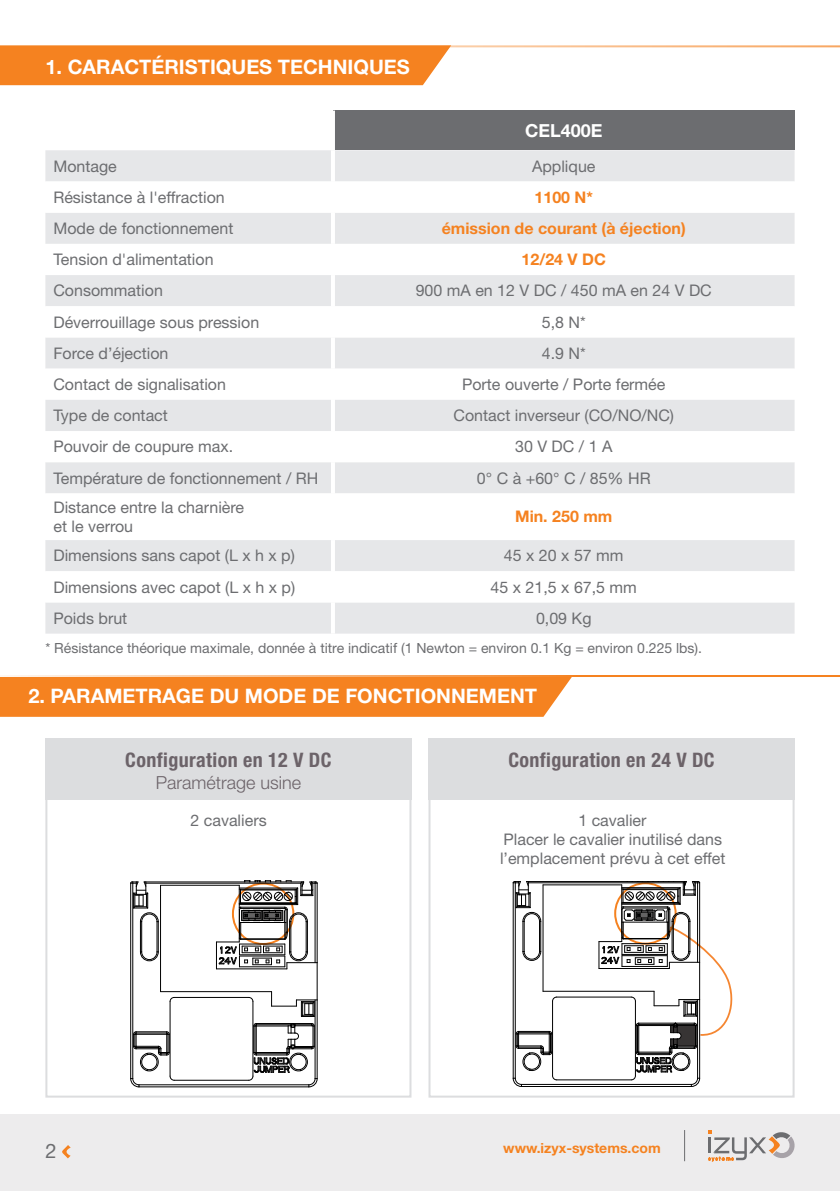
<style>
.page{position:relative;width:840px;height:1191px;background:#fff}
.page>*{position:absolute;margin:0;border:0;box-sizing:border-box;transform-origin:0 0}
.Sous-titre-fiche{font:700 20px "Helvetica Neue LT Std";color:#fff}
.t1{font:700 condensed 20px "Helvetica Neue LT Std";letter-spacing:.02em;color:#6c6369}
.t2{font:20px "Helvetica Neue LT Std";color:#6c6d70}
.t3{font:300 18px "Helvetica Neue LT Std";color:#6c6369}
.tableau_titre{font:700 18px "Helvetica Neue LT Std";color:#fff}
.tableau-tete-ligne{font:16px/19.2px "Helvetica Neue LT Std";color:#6c6d70}
.tableau_centre{font:16px "Helvetica Neue LT Std";color:#6c6d70}
.tableau_centre-2{font:700 16px "Helvetica Neue LT Std";color:#f58220}
.t4{font:14px "Helvetica Neue LT Std";color:#6c6d70}
.t5{font:700 14px "Helvetica Neue LT Std";color:#f58220}
</style>
<div class="page">
<div style="left:45px;top:796px;width:366px;height:301px;border:2px solid #dcdddf"></div>
<div style="left:0;top:1114px;width:839px;height:77px;background:#edeced"></div>
<div style="left:0;top:47px;width:451px;height:38px;background:#f58220"></div>
<svg style="left:708px;top:1130px;width:87px;height:31px"></svg>
<hr style="left:683px;top:1130px;width:1px;height:31px;background:#6c6d70">
<svg style="left:62px;top:1145px;width:9px;height:13px"></svg>
<hr style="left:0;top:45px;width:839px;height:2px;background:#f58220">
<div style="left:333px;top:111px;width:461px;height:39px;background:#6c6d70"></div>
<div style="left:45px;top:150px;width:749px;height:483px;background:#e6e7e9"></div>
<svg style="left:45px;top:181px;width:749px;height:421px"></svg>
<div style="left:45px;top:400px;width:749px;height:31px;background:#e5e6e8"></div>
<hr style="left:331px;top:111px;width:4px;height:39px;background:#fff">
<hr style="left:331px;top:150px;width:4px;height:31px;background:#fff">
<hr style="left:331px;top:181px;width:4px;height:32px;background:#fff">
<hr style="left:331px;top:213px;width:4px;height:31px;background:#fff">
<hr style="left:331px;top:244px;width:4px;height:31px;background:#fff">
<hr style="left:331px;top:275px;width:4px;height:31px;background:#fff">
<hr style="left:331px;top:306px;width:4px;height:31px;background:#fff">
<hr style="left:331px;top:337px;width:4px;height:32px;background:#fff">
<hr style="left:331px;top:369px;width:4px;height:31px;background:#fff">
<hr style="left:331px;top:400px;width:4px;height:31px;background:#fff">
<hr style="left:331px;top:431px;width:4px;height:31px;background:#fff">
<hr style="left:331px;top:462px;width:4px;height:31px;background:#fff">
<hr style="left:331px;top:493px;width:4px;height:47px;background:#fff">
<hr style="left:331px;top:540px;width:4px;height:31px;background:#fff">
<hr style="left:331px;top:571px;width:4px;height:31px;background:#fff">
<hr style="left:331px;top:602px;width:4px;height:31px;background:#fff">
<div style="left:0;top:677px;width:571px;height:40px;background:#f58220"></div>
<hr style="left:0;top:675px;width:839px;height:2px;background:#f58220">
<div style="left:45px;top:738px;width:366px;height:62px;background:#dcdddf"></div>
<div style="left:428px;top:796px;width:366px;height:301px;border:2px solid #dcdddf"></div>
<div style="left:428px;top:738px;width:366px;height:62px;background:#dcdddf"></div>
<hr style="left:160px;top:885px;width:1px;height:106px;background:#000">
<hr style="left:160px;top:885px;width:79px;height:1px;background:#000">
<hr style="left:146px;top:881px;width:156px;height:1px;background:#000">
<hr style="left:139px;top:1086px;width:170px;height:1px;background:#000">
<hr style="left:160px;top:991px;width:111px;height:1px;background:#000">
<hr style="left:316px;top:962px;width:1px;height:38px;background:#000">
<hr style="left:141px;top:921px;width:1px;height:31px;background:#000">
<hr style="left:157px;top:921px;width:1px;height:31px;background:#000">
<hr style="left:130px;top:883px;width:1px;height:195px;background:#000">
<hr style="left:316px;top:1000px;width:1px;height:78px;background:#000">
<hr style="left:174px;top:997px;width:75px;height:1px;background:#000">
<hr style="left:252px;top:1001px;width:1px;height:75px;background:#000">
<hr style="left:174px;top:1080px;width:75px;height:1px;background:#000">
<hr style="left:170px;top:1001px;width:1px;height:75px;background:#000">
<hr style="left:140px;top:921px;width:1px;height:31px;background:#000">
<svg style="left:140px;top:951px;width:18px;height:10px"></svg>
<svg style="left:271px;top:991px;width:46px;height:26px"></svg>
<svg style="left:130px;top:881px;width:28px;height:41px"></svg>
<hr style="left:146px;top:883px;width:154px;height:1px;background:#000">
<hr style="left:314px;top:1000px;width:1px;height:78px;background:#000">
<hr style="left:139px;top:1084px;width:170px;height:1px;background:#000">
<hr style="left:132px;top:883px;width:1px;height:195px;background:#000">
<svg style="left:216px;top:880px;width:101px;height:89px"></svg>
<hr style="left:240px;top:938px;width:45px;height:1px;background:#000">
<svg style="left:130px;top:1031px;width:44px;height:56px"></svg>
<svg style="left:248px;top:1023px;width:69px;height:64px"></svg>
<hr style="left:158px;top:921px;width:1px;height:31px;background:#000">
<hr style="left:542px;top:885px;width:1px;height:106px;background:#000">
<hr style="left:542px;top:884px;width:79px;height:1px;background:#000">
<hr style="left:528px;top:881px;width:156px;height:1px;background:#000">
<hr style="left:521px;top:1086px;width:170px;height:1px;background:#000">
<hr style="left:542px;top:991px;width:111px;height:1px;background:#000">
<hr style="left:523px;top:921px;width:1px;height:30px;background:#000">
<hr style="left:539px;top:921px;width:1px;height:30px;background:#000">
<hr style="left:512px;top:882px;width:1px;height:196px;background:#000">
<hr style="left:556px;top:996px;width:75px;height:1px;background:#000">
<hr style="left:556px;top:1079px;width:75px;height:1px;background:#000">
<hr style="left:552px;top:1001px;width:1px;height:74px;background:#000">
<hr style="left:522px;top:921px;width:1px;height:30px;background:#000">
<svg style="left:522px;top:951px;width:19px;height:9px"></svg>
<svg style="left:512px;top:881px;width:29px;height:41px"></svg>
<hr style="left:528px;top:882px;width:155px;height:1px;background:#000">
<hr style="left:521px;top:1084px;width:170px;height:1px;background:#000">
<hr style="left:514px;top:882px;width:1px;height:196px;background:#000">
<svg style="left:512px;top:1031px;width:44px;height:55px"></svg>
<svg style="left:598px;top:881px;width:135px;height:205px"></svg>
<hr style="left:540px;top:921px;width:1px;height:30px;background:#000">
<p class="Sous-titre-fiche" style="left:45px;top:54px;width:366px">1. CARACTÉRISTIQUES TECHNIQUES</p>
<p class="tableau_titre" style="left:524px;top:119px;width:79px">CEL400E</p>
<p class="tableau-tete-ligne" style="left:53px;top:156px;width:65px">Montage</p>
<p class="tableau_centre" style="left:531px;top:156px;width:65px">Applique</p>
<p class="tableau-tete-ligne" style="left:53px;top:187px;width:173px">Résistance à l'effraction</p>
<p class="tableau_centre-2" style="left:534px;top:187px;width:60px">1100 N*</p>
<p class="tableau-tete-ligne" style="left:53px;top:218px;width:181px">Mode de fonctionnement</p>
<p class="tableau_centre-2" style="left:441px;top:218px;width:245px">émission de courant (à éjection)</p>
<p class="tableau-tete-ligne" style="left:53px;top:250px;width:162px">Tension d'alimentation</p>
<p class="tableau_centre-2" style="left:521px;top:249px;width:86px">12/24 V DC</p>
<p class="tableau-tete-ligne" style="left:53px;top:281px;width:111px">Consommation</p>
<p class="tableau_centre" style="left:415px;top:281px;width:297px">900 mA en 12 V DC / 450 mA en 24 V DC</p>
<p class="tableau-tete-ligne" style="left:53px;top:312px;width:207px">Déverrouillage sous pression</p>
<p class="tableau_centre" style="left:541px;top:312px;width:45px">5,8 N*</p>
<p class="tableau-tete-ligne" style="left:53px;top:343px;width:116px">Force d’éjection</p>
<p class="tableau_centre" style="left:541px;top:343px;width:45px">4.9 N*</p>
<p class="tableau-tete-ligne" style="left:53px;top:374px;width:174px">Contact de signalisation</p>
<p class="tableau_centre" style="left:462px;top:375px;width:205px">Porte ouverte / Porte fermée</p>
<p class="tableau_centre" style="left:53px;top:406px;width:116px">Type de contact</p>
<p class="tableau_centre" style="left:453px;top:406px;width:222px">Contact inverseur (CO/NO/NC)</p>
<p class="tableau_centre" style="left:53px;top:437px;width:181px">Pouvoir de coupure max.</p>
<p class="tableau_centre" style="left:515px;top:437px;width:99px">30 V DC / 1 A</p>
<p class="tableau-tete-ligne" style="left:53px;top:468px;width:266px">Température de fonctionnement / RH</p>
<p class="tableau_centre" style="left:476px;top:468px;width:175px">0° C à +60° C / 85% HR</p>
<p class="tableau-tete-ligne" style="left:53px;top:497px;width:192px">Distance entre la charnière et le verrou</p>
<p class="tableau_centre-2" style="left:515px;top:507px;width:99px">Min. 250 mm</p>
<p class="tableau-tete-ligne" style="left:53px;top:546px;width:243px">Dimensions sans capot (L x h x p)</p>
<p class="tableau_centre" style="left:503px;top:546px;width:121px">45 x 20 x 57 mm</p>
<p class="tableau-tete-ligne" style="left:53px;top:577px;width:243px">Dimensions avec capot (L x h x p)</p>
<p class="tableau_centre" style="left:490px;top:577px;width:148px">45 x 21,5 x 67,5 mm</p>
<p class="tableau-tete-ligne" style="left:53px;top:608px;width:75px">Poids brut</p>
<p class="tableau_centre" style="left:535px;top:608px;width:57px">0,09 Kg</p>
<p class="t4" style="left:45px;top:639px;width:658px">* Résistance théorique maximale, donnée à titre indicatif (1 Newton = environ 0.1 Kg = environ 0.225 lbs).</p>
<p class="Sous-titre-fiche" style="left:28px;top:684px;width:510px">2. PARAMETRAGE DU MODE DE FONCTIONNEMENT</p>
<p class="t1" style="left:125px;top:748px;width:208px">Configuration en 12 V DC</p>
<p class="t1" style="left:508px;top:748px;width:208px">Configuration en 24 V DC</p>
<p class="t3" style="left:156px;top:771px;width:147px">Paramétrage usine</p>
<p class="tableau-tete-ligne" style="left:190px;top:810px;width:78px">2 cavaliers</p>
<p class="tableau-tete-ligne" style="left:499px;top:810px;width:227px;text-align:center">1 cavalier<br>Placer le cavalier inutilisé dans l’emplacement prévu à cet effet</p>
<p class="t2" style="left:45px;top:1139px;width:13px">2</p>
<p class="t5" style="left:503px;top:1139px;width:159px">www.izyx-systems.com</p>
</div>
